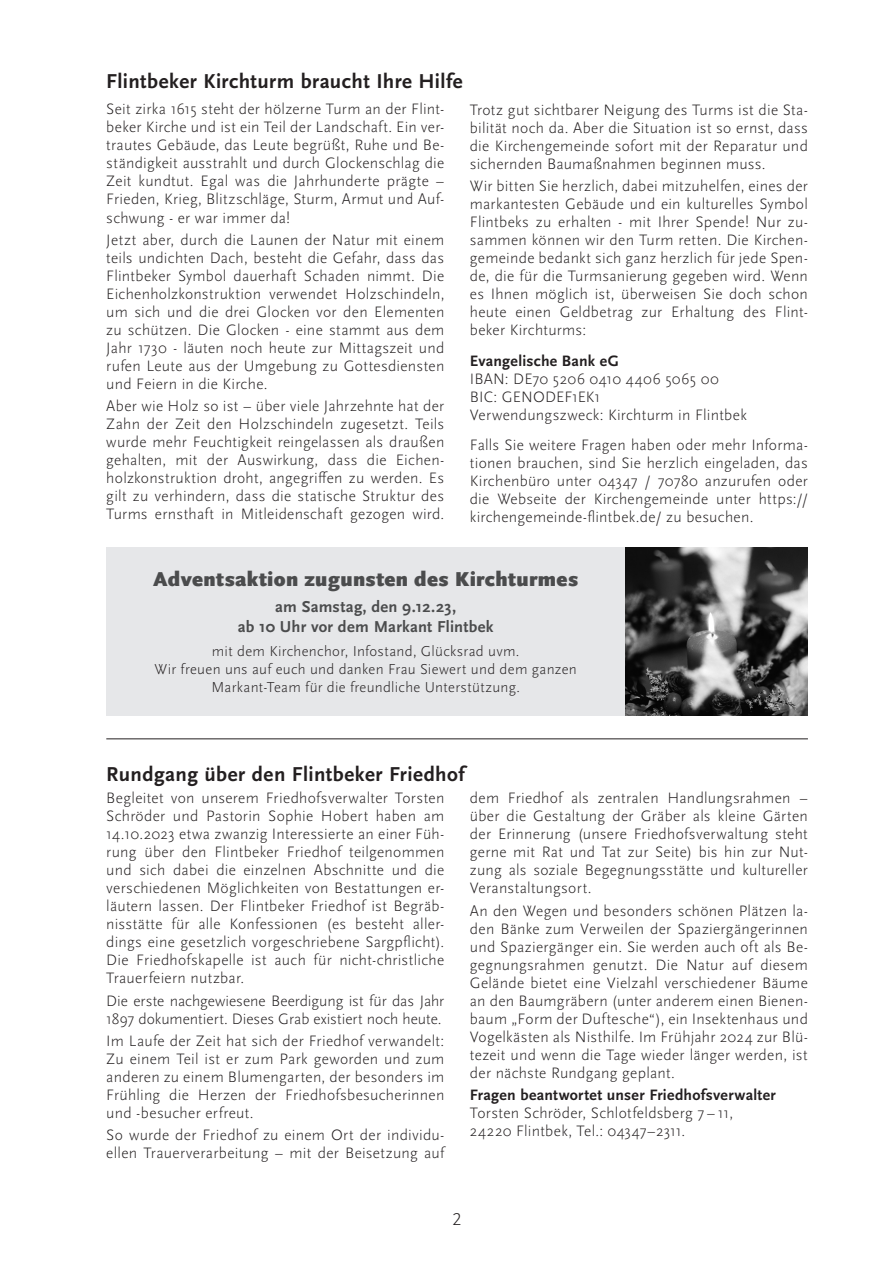
<style>
.page{position:relative;width:893px;height:1263px;background:#fff}
.page>*{position:absolute;margin:0;border:0;box-sizing:border-box;transform-origin:0 0}
.t1{font:700 21px "Scala Sans Pro";letter-spacing:.02em;color:#231f20}
.t2{font:900 21px "Scala Sans Pro";letter-spacing:.02em;color:#4b4c4d}
.t3{font:300 18px "Scala Sans Pro";color:#231f20}
.t4{font:700 16.5px/19.8px "Scala Sans Pro";letter-spacing:.01em;color:#4b4c4d;text-align:center}
.t5{font:300 15.75px/18px "Scala Sans Pro";letter-spacing:.015em;color:#231f20;text-align:justify}
.t6{font:700 15.75px "Scala Sans Pro";letter-spacing:.015em;color:#231f20}
.t7{font:300 15px/18px "Scala Sans Pro";letter-spacing:.02em;color:#231f20;text-align:center}
</style>
<div class="page">
<div style="left:106px;top:547px;width:702px;height:168px;background:#e6e7e9"></div>
<img style="left:625px;top:547px;width:183px;height:168px">
<hr style="left:106px;top:738px;width:702px;height:1px;background:#231f20">
<h1 class="t1" style="left:106px;top:69px;width:358px">Flintbeker Kirchturm braucht Ihre Hilfe</h1>
<p class="t5" style="left:106px;top:100px;width:340px">Seit zirka 1615 steht der hölzerne Turm an der Flint&shy;beker Kirche und ist ein Teil der Landschaft. Ein ver&shy;trautes Gebäude, das Leute begrüßt, Ruhe und Be&shy;ständigkeit ausstrahlt und durch Glockenschlag die Zeit kundtut. Egal was die Jahrhunderte prägte – Frieden, Krieg, Blitzschläge, Sturm, Armut und Auf&shy;schwung - er war immer da!</p>
<p class="t5" style="left:106px;top:231px;width:340px">Jetzt aber, durch die Launen der Natur mit einem teils undichten Dach, besteht die Gefahr, dass das Flintbeker Symbol dauerhaft Schaden nimmt. Die Eichenholzkonstruktion verwendet Holzschindeln, um sich und die drei Glocken vor den Elementen zu schützen. Die Glocken - eine stammt aus dem Jahr 1730 - läuten noch heute zur Mittagszeit und rufen Leute aus der Umgebung zu Gottesdiensten und Feiern in die Kirche.</p>
<p class="t5" style="left:106px;top:397px;width:340px">Aber wie Holz so ist – über viele Jahrzehnte hat der Zahn der Zeit den Holzschindeln zugesetzt. Teils wurde mehr Feuchtigkeit reingelassen als draußen gehalten, mit der Auswirkung, dass die Eichen&shy;holzkonstruktion droht, angegriffen zu werden. Es gilt zu verhindern, dass die statische Struktur des Turms ernsthaft in Mitleidenschaft gezogen wird.</p>
<p class="t5" style="left:470px;top:100px;width:340px">Trotz gut sichtbarer Neigung des Turms ist die Sta&shy;bilität noch da. Aber die Situation ist so ernst, dass die Kirchengemeinde sofort mit der Reparatur und sichernden Baumaßnahmen beginnen muss.</p>
<p class="t5" style="left:470px;top:177px;width:340px">Wir bitten Sie herzlich, dabei mitzuhelfen, eines der markantesten Gebäude und ein kulturelles Symbol Flintbeks zu erhalten - mit Ihrer Spende! Nur zu&shy;sammen können wir den Turm retten. Die Kirchen&shy;gemeinde bedankt sich ganz herzlich für jede Spen&shy;de, die für die Turmsanierung gegeben wird. Wenn es Ihnen möglich ist, überweisen Sie doch schon heute einen Geldbetrag zur Erhaltung des Flint&shy;beker Kirchturms:</p>
<p class="t6" style="left:470px;top:351px;width:151px">Evangelische Bank eG</p>
<p class="t5" style="left:470px;top:369px;width:279px;text-align:left">IBAN: DE70 5206 0410 4406 5065 00<br>BIC: GENODEF1EK1<br>Verwendungszweck: Kirchturm in Flintbek</p>
<p class="t5" style="left:470px;top:436px;width:340px">Falls Sie weitere Fragen haben oder mehr Informa&shy;tionen brauchen, sind Sie herzlich eingeladen, das Kirchenbüro unter 04347 / 70780 anzurufen oder die Webseite der Kirchengemeinde unter https:// kirchengemeinde-flintbek.de/ zu besuchen.</p>
<h1 class="t2" style="left:153px;top:567px;width:426px">Adventsaktion zugunsten des Kirchturmes</h1>
<p class="t4" style="left:238px;top:597px;width:257px">am Samstag, den 9.12.23,<br>ab 10 Uhr vor dem Markant Flintbek</p>
<p class="t7" style="left:155px;top:642px;width:424px">mit dem Kirchenchor, Infostand, Glücksrad uvm.<br>Wir freuen uns auf euch und danken Frau Siewert und dem ganzen<br>Markant-Team für die freundliche Unterstützung.</p>
<h1 class="t1" style="left:106px;top:762px;width:360px">Rundgang über den Flintbeker Friedhof</h1>
<p class="t5" style="left:106px;top:789px;width:340px">Begleitet von unserem Friedhofsverwalter Torsten Schröder und Pastorin Sophie Hobert haben am 14.10.2023 etwa zwanzig Interessierte an einer Füh&shy;rung über den Flintbeker Friedhof teilgenommen und sich dabei die einzelnen Abschnitte und die verschiedenen Möglichkeiten von Bestattungen er&shy;läutern lassen. Der Flintbeker Friedhof ist Begräb&shy;nisstätte für alle Konfessionen (es besteht aller&shy;dings eine gesetzlich vorgeschriebene Sargpflicht).<br>Die Friedhofskapelle ist auch für nicht-christliche Trauerfeiern nutzbar.</p>
<p class="t5" style="left:106px;top:991px;width:340px">Die erste nachgewiesene Beerdigung ist für das Jahr<br>1897 dokumentiert. Dieses Grab existiert noch heute.</p>
<p class="t5" style="left:106px;top:1032px;width:340px">Im Laufe der Zeit hat sich der Friedhof verwandelt:<br>Zu einem Teil ist er zum Park geworden und zum anderen zu einem Blumengarten, der besonders im Frühling die Herzen der Friedhofsbesucherinnen und -besucher erfreut.</p>
<p class="t5" style="left:106px;top:1126px;width:340px">So wurde der Friedhof zu einem Ort der individu&shy;ellen Trauerverarbeitung – mit der Beisetzung auf</p>
<p class="t5" style="left:470px;top:789px;width:340px">dem Friedhof als zentralen Handlungsrahmen – über die Gestaltung der Gräber als kleine Gärten der Erinnerung (unsere Friedhofsverwaltung steht gerne mit Rat und Tat zur Seite) bis hin zur Nut&shy;zung als soziale Begegnungsstätte und kultureller Veranstaltungsort.</p>
<p class="t5" style="left:470px;top:901px;width:340px">An den Wegen und besonders schönen Plätzen la&shy;den Bänke zum Verweilen der Spaziergängerinnen und Spaziergänger ein. Sie werden auch oft als Be&shy;gegnungsrahmen genutzt. Die Natur auf diesem Gelände bietet eine Vielzahl verschiedener Bäume an den Baumgräbern (unter anderem einen Bienen&shy;baum „Form der Duftesche“), ein Insektenhaus und Vogelkästen als Nisthilfe. Im Frühjahr 2024 zur Blü&shy;tezeit und wenn die Tage wieder länger werden, ist der nächste Rundgang geplant.</p>
<p class="t6" style="left:470px;top:1086px;width:307px">Fragen beantwortet unser Friedhofsverwalter</p>
<p class="t5" style="left:470px;top:1104px;width:265px">Torsten Schröder, Schlotfeldsberg 7 – 11,<br>24220 Flintbek, Tel.: 04347–2311.</p>
<p class="t3" style="left:453px;top:1209px;width:10px">2</p>
</div>
